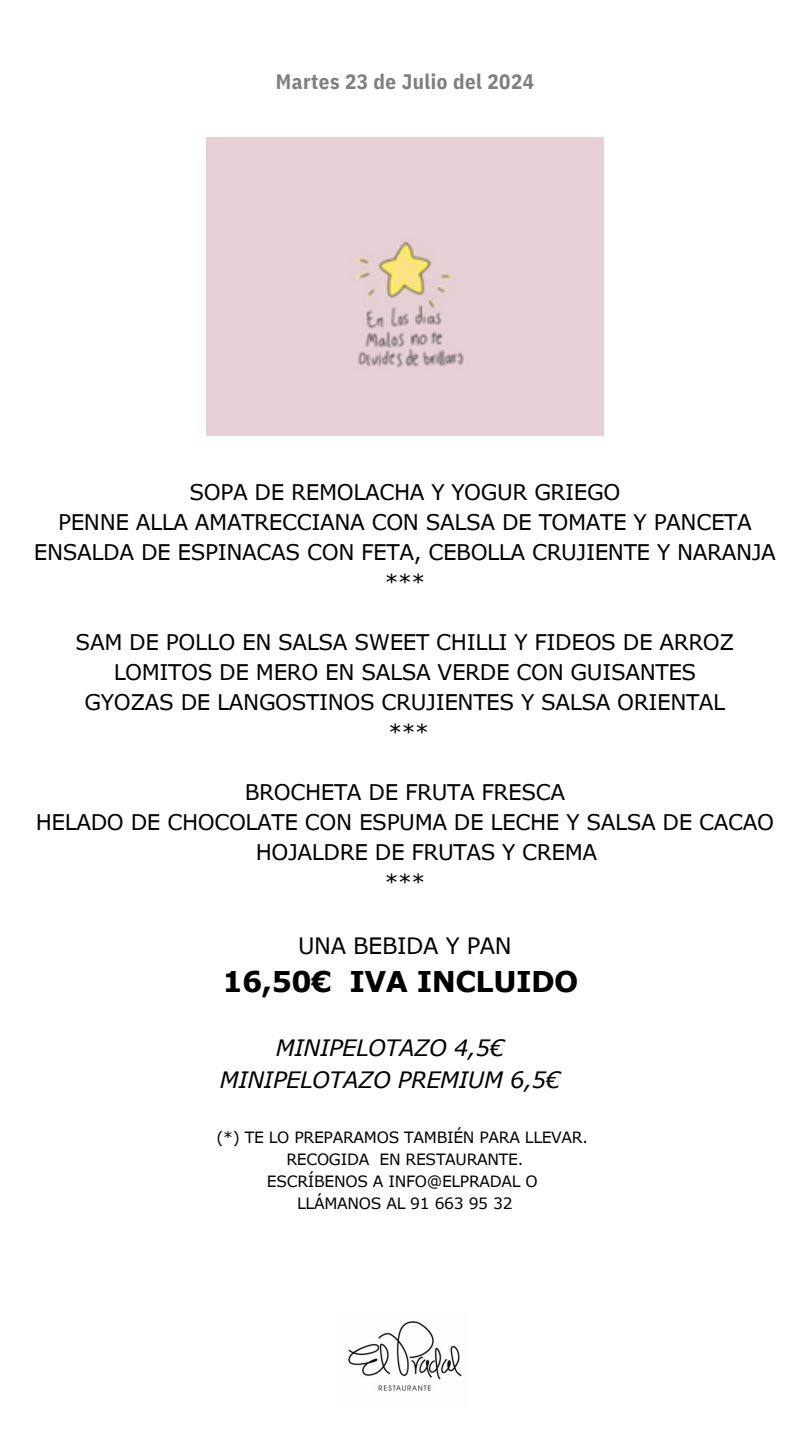
<style>
.page{position:relative;width:810px;height:1440px;background:#fff}
.page>*{position:absolute;margin:0;border:0;box-sizing:border-box;transform-origin:0 0}
.t1{font:700 28.6px "Verdana Pro";letter-spacing:-.015em;color:#000}
.t2{font:italic 22.6px/31.5px "Verdana Pro";letter-spacing:-.02em;color:#000;text-align:center}
.t3{font:22.6px "Verdana Pro";letter-spacing:-.02em;color:#000}
.t4{font:21.6px/30px "Verdana Pro";letter-spacing:-.02em;color:#000;text-align:center}
.t5{font:700 21px "IBM Plex Sans Cond";letter-spacing:.025em;color:#7f7f7f}
.t6{font:15.6px "Verdana Pro";letter-spacing:-.02em;color:#000}
</style>
<div class="page">
<img style="left:348px;top:1321px;width:114px;height:70px">
<div style="left:206px;top:137px;width:398px;height:299px;background:#e6cfd5"></div>
<p class="t5" style="left:276px;top:67px;width:260px">Martes 23 de Julio del 2024</p>
<h3 class="t4" style="left:34px;top:476px;width:743px">SOPA DE REMOLACHA Y YOGUR GRIEGO<br>PENNE ALLA AMATRECCIANA CON SALSA DE TOMATE Y PANCETA ENSALDA DE ESPINACAS CON FETA, CEBOLLA CRUJIENTE Y NARANJA ***</h3>
<p class="t4" style="left:76px;top:626px;width:660px">SAM DE POLLO EN SALSA SWEET CHILLI Y FIDEOS DE ARROZ LOMITOS DE MERO EN SALSA VERDE CON GUISANTES GYOZAS DE LANGOSTINOS CRUJIENTES Y SALSA ORIENTAL ***</p>
<h2 class="t4" style="left:245px;top:776px;width:322px">BROCHETA DE FRUTA FRESCA</h2>
<h2 class="t4" style="left:36px;top:806px;width:740px">HELADO DE CHOCOLATE CON ESPUMA DE LECHE Y SALSA DE CACAO</h2>
<h2 class="t4" style="left:256px;top:836px;width:343px">HOJALDRE DE FRUTAS Y CREMA</h2>
<h2 class="t4" style="left:385px;top:866px;width:42px">***</h2>
<h2 class="t3" style="left:298px;top:931px;width:215px">UNA BEBIDA Y PAN</h2>
<h2 class="t1" style="left:222px;top:963px;width:358px">16,50€ IVA INCLUIDO</h2>
<h2 class="t2" style="left:220px;top:1032px;width:342px">MINIPELOTAZO 4,5€<br>MINIPELOTAZO PREMIUM 6,5€</h2>
<h1 class="t6" style="left:216px;top:1128px;width:373px">(*) TE LO PREPARAMOS TAMBIÉN PARA LLEVAR.</h1>
<h2 class="t6" style="left:286px;top:1149px;width:239px">RECOGIDA EN RESTAURANTE.</h2>
<p class="t6" style="left:267px;top:1171px;width:272px">ESCRÍBENOS A INFO@ELPRADAL O</p>
<p class="t6" style="left:297px;top:1193px;width:217px">LLÁMANOS AL 91 663 95 32</p>
</div>
